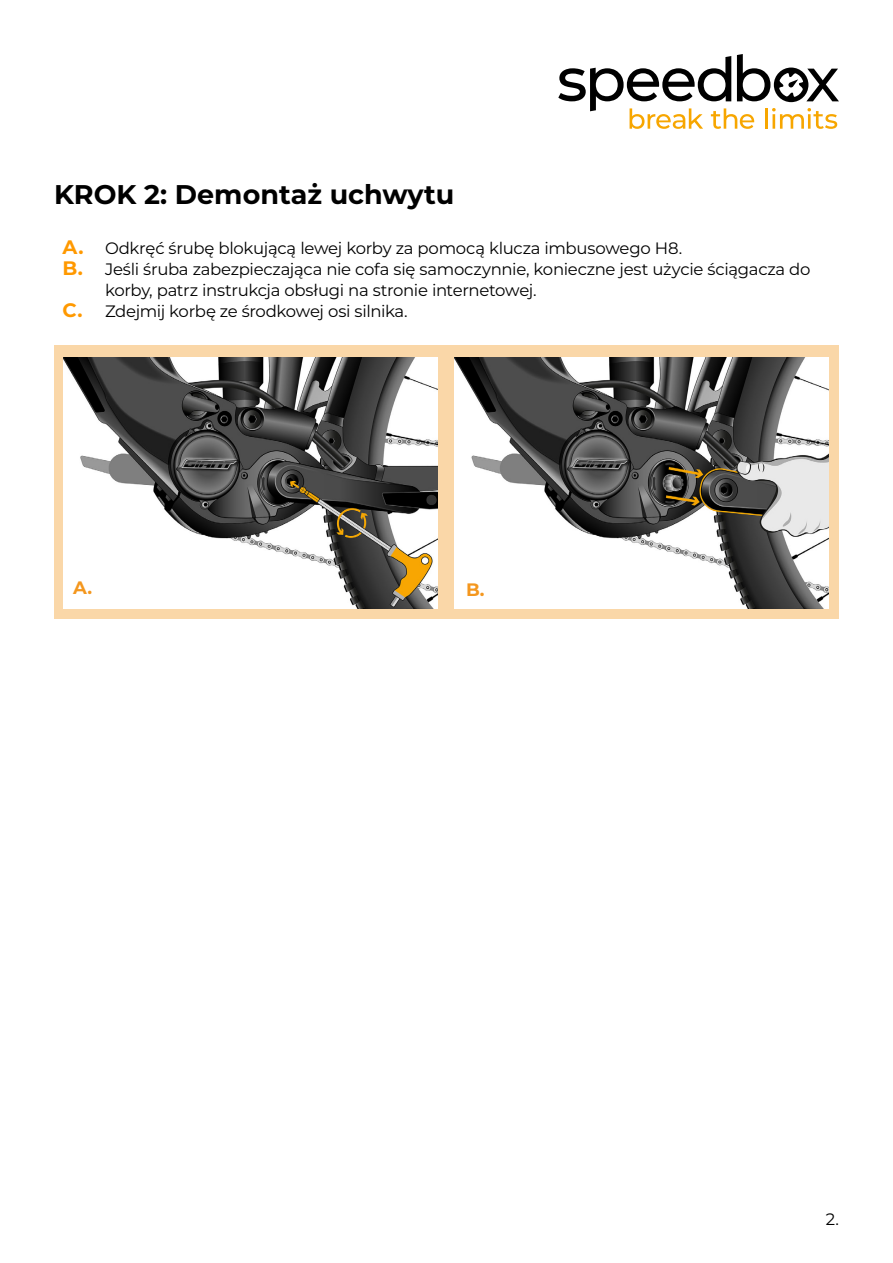
<style>
.page{position:relative;width:893px;height:1263px;background:#fff}
.page>*{position:absolute;margin:0;border:0;box-sizing:border-box;transform-origin:0 0}
.t1{font:700 27px "Montserrat";color:#000}
.t2{font:700 18px "Montserrat";color:#f4971e}
.t3{font:16.5px "Montserrat";letter-spacing:-.02em;color:#000}
.s1{font-weight:700;font-size:19.5px;color:#f90}
</style>
<div class="page">
<svg style="left:558px;top:54px;width:281px;height:75px"></svg>
<div style="left:54px;top:345px;width:785px;height:274px;background:#fad7a8"></div>
<img style="left:63px;top:358px;width:375px;height:251px">
<img style="left:454px;top:357px;width:374px;height:251px">
<h1 class="t1" style="left:54px;top:175px;width:402px">KROK 2: Demontaż uchwytu</h1>
<p class="t3" style="left:63px;top:237px;width:621px"><span class="s1">A.</span> Odkręć śrubę blokującą lewej korby za pomocą klucza imbusowego H8.</p>
<p class="t3" style="left:63px;top:258px;width:750px"><span class="s1">B.</span> Jeśli śruba zabezpieczająca nie cofa się samoczynnie, konieczne jest użycie ściągacza do</p>
<p class="t3" style="left:105px;top:279px;width:433px">korby, patrz instrukcja obsługi na stronie internetowej.</p>
<p class="t3" style="left:63px;top:300px;width:347px"><span class="s1">C.</span> Zdejmij korbę ze środkowej osi silnika.</p>
<p class="t2" style="left:73px;top:575px;width:21px">A.</p>
<p class="t2" style="left:466px;top:577px;width:20px">B.</p>
<p class="t3" style="left:826px;top:1207px;width:15px">2.</p>
</div>
